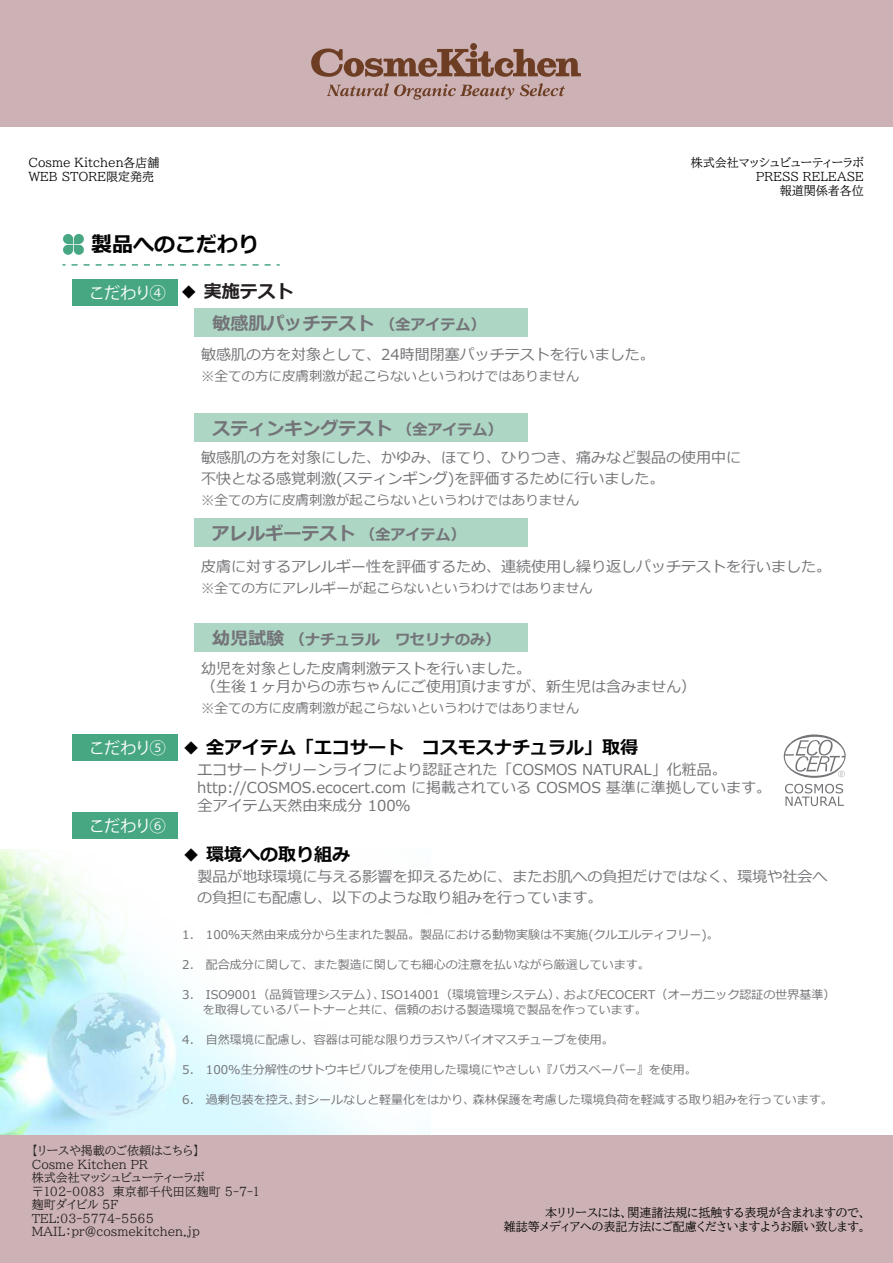
<style>
.page{position:relative;width:893px;height:1263px;background:#fff}
.page>*{position:absolute;margin:0;border:0;box-sizing:border-box;transform-origin:0 0}
.t1{font:700 21px "Meiryo";color:#030303}
.t2{font:700 18px "Meiryo";color:#747478}
.t3{font:700 18px "Meiryo";color:#030303}
.t4{font:700 18px "Meiryo";color:#231f20}
.t5{font:16.5px "Koz Go Pr 6 N";letter-spacing:-.1em;color:#fff}
.t6{font:15px/21px "Meiryo";color:#747478}
.t7{font:700 15px "Meiryo";color:#747478}
.t8{font:13.5px "Meiryo";color:#747478}
.t9{font:12px/15px "Meiryo";color:#747478}
.t10{font:12px/14.4px "BIZ UDP Mincho Medium";color:#030303;text-align:right}
.t11{font:12px/13.5px "BIZ UDP Mincho Medium";color:#231f20}
.s1{color:#030303}
.s2{font-size:15px}
.s3{font-size:18px}
</style>
<div class="page">
<img style="left:0;top:518px;width:528px;height:617px">
<div style="left:194px;top:624px;width:333px;height:28px;background:#add6c5"></div>
<svg style="left:72px;top:264px;width:208px;height:2px"></svg>
<svg style="left:63px;top:234px;width:21px;height:21px"></svg>
<div style="left:194px;top:518px;width:333px;height:29px;background:#add6c5"></div>
<div style="left:194px;top:413px;width:333px;height:29px;background:#add6c5"></div>
<div style="left:194px;top:308px;width:333px;height:29px;background:#add6c5"></div>
<svg style="left:784px;top:734px;width:62px;height:44px"></svg>
<svg style="left:785px;top:784px;width:59px;height:22px"></svg>
<div style="left:72px;top:280px;width:106px;height:26px;background:#48a783"></div>
<div style="left:72px;top:812px;width:106px;height:26px;background:#48a783"></div>
<div style="left:72px;top:734px;width:106px;height:26px;background:#48a783"></div>
<div style="left:0;top:0;width:893px;height:127px;background:#ccb2b4"></div>
<div style="left:0;top:1135px;width:893px;height:128px;background:#ccb2b4"></div>
<svg style="left:311px;top:48px;width:270px;height:29px"></svg>
<div style="left:470px;top:51px;width:7px;height:7px;background:#6d3e24;border-radius:50%"></div>
<div style="left:470px;top:43px;width:7px;height:7px;background:#6d3e24;border-radius:50%"></div>
<svg style="left:327px;top:83px;width:187px;height:17px"></svg>
<svg style="left:520px;top:83px;width:45px;height:13px"></svg>
<p class="t10" style="left:28px;top:155px;width:133px;text-align:left">Cosme Kitchen各店舗<br>WEB STORE限定発売</p>
<h1 class="t1" style="left:91px;top:230px;width:170px">製品へのこだわり</h1>
<p class="t5" style="left:89px;top:284px;width:79px">こだわり④</p>
<p class="t4" style="left:180px;top:279px;width:115px"><span class="s1">◆</span> 実施テスト</p>
<p class="t2" style="left:213px;top:311px;width:274px">敏感肌パッチテスト <span class="s2">（全アイテム）</span></p>
<p class="t6" style="left:201px;top:345px;width:455px">敏感肌の方を対象として、24時間閉塞パッチテストを行いました。</p>
<p class="t8" style="left:201px;top:367px;width:380px">※全ての方に皮膚刺激が起こらないというわけではありません</p>
<p class="t2" style="left:213px;top:416px;width:291px">スティンキングテスト <span class="s2">（全アイテム）</span></p>
<p class="t10" style="left:691px;top:155px;width:175px">株式会社マッシュビューティーラボ<br>PRESS RELEASE<br>報道関係者各位</p>
<p class="t6" style="left:201px;top:448px;width:541px">敏感肌の方を対象にした、かゆみ、ほてり、ひりつき、痛みなど製品の使用中に不快となる感覚刺激(スティンギング)を評価するために行いました。</p>
<p class="t8" style="left:201px;top:491px;width:380px">※全ての方に皮膚刺激が起こらないというわけではありません</p>
<p class="t2" style="left:211px;top:521px;width:255px">アレルギーテスト <span class="s2">（全アイテム）</span></p>
<p class="t6" style="left:201px;top:557px;width:632px">皮膚に対するアレルギー性を評価するため、連続使用し繰り返しパッチテストを行いました。</p>
<p class="t8" style="left:201px;top:578px;width:393px">※全ての方にアレルギーが起こらないというわけではありません</p>
<p class="t7" style="left:212px;top:629px;width:289px"><span class="s3">幼児試験</span> （ナチュラル　ワセリナのみ）</p>
<p class="t5" style="left:89px;top:738px;width:79px">こだわり⑤</p>
<p class="t5" style="left:89px;top:816px;width:79px">こだわり⑥</p>
<p class="t6" style="left:201px;top:660px;width:497px;line-height:18px">幼児を対象とした皮膚刺激テストを行いました。<br>（生後１ヶ月からの赤ちゃんにご使用頂けますが、新生児は含みません）</p>
<p class="t8" style="left:201px;top:699px;width:380px">※全ての方に皮膚刺激が起こらないというわけではありません</p>
<p class="t3" style="left:182px;top:735px;width:457px">◆ 全アイテム「エコサート　コスモスナチュラル」取得</p>
<p class="t6" style="left:198px;top:760px;width:531px">エコサートグリーンライフにより認証された「COSMOS NATURAL」化粧品。</p>
<p class="t6" style="left:182px;top:778px;width:590px">　http://COSMOS.ecocert.com に掲載されている COSMOS 基準に準拠しています。</p>
<p class="t6" style="left:198px;top:796px;width:215px">全アイテム天然由来成分 100％</p>
<p class="t3" style="left:182px;top:842px;width:169px">◆ 環境への取り組み</p>
<p class="t6" style="left:182px;top:867px;width:647px;text-indent:15px">製品が地球環境に与える影響を抑えるために、またお肌への負担だけではなく、環境や社会へ　の負担にも配慮し、以下のような取り組みを行っています。</p>
<p class="t9" style="left:182px;top:928px;width:538px">1.　100％天然由来成分から生まれた製品。製品における動物実験は不実施(クルエルティフリー)。</p>
<p class="t9" style="left:182px;top:958px;width:469px">2.　配合成分に関して、また製造に関しても細心の注意を払いながら厳選しています。</p>
<p class="t9" style="left:203px;top:988px;width:634px;text-indent:-20px">3.　ISO9001（品質管理システム）、ISO14001（環境管理システム）、およびECOCERT（オーガニック認証の世界基準）を取得しているパートナーと共に、信頼のおける製造環境で製品を作っています。</p>
<p class="t9" style="left:182px;top:1033px;width:433px">4.　自然環境に配慮し、容器は可能な限りガラスやバイオマスチューブを使用。</p>
<p class="t9" style="left:182px;top:1063px;width:516px">5.　100%生分解性のサトウキビパルプを使用した環境にやさしい『バガスペーパー』を使用。</p>
<p class="t9" style="left:182px;top:1093px;width:652px">6.　過剰包装を控え、封シールなしと軽量化をはかり、森林保護を考慮した環境負荷を軽減する取り組みを行っています。</p>
<p class="t11" style="left:32px;top:1144px;width:229px">【リースや掲載のご依頼はこちら】<br>Cosme Kitchen PR<br>株式会社マッシュビューティーラボ〒102-0083　東京都千代田区麹町 5-7-1麹町ダイビル 5F<br>TEL:03-5774-5565<br>MAIL：pr@cosmekitchen.jp</p>
<p class="t10" style="left:504px;top:1205px;width:364px">本リリースには、関連諸法規に抵触する表現が含まれますので、<br>雑誌等メディアへの表記方法にご配慮くださいますようお願い致します。</p>
</div>
